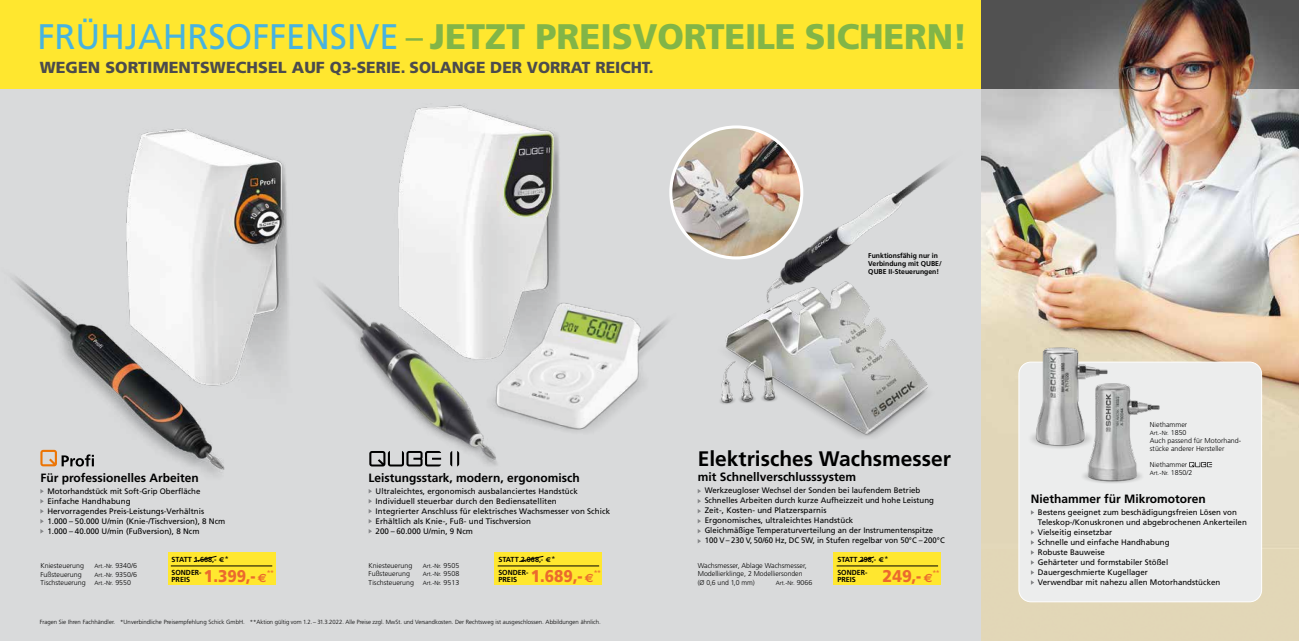
<style>
.page{position:relative;width:1299px;height:641px;background:#fff}
.page>*{position:absolute;margin:0;border:0;box-sizing:border-box;transform-origin:0 0}
.t1{font:900 35.5px "Frutiger LT";letter-spacing:-.005em;color:#82b547}
.t2{font:700 21px "Frutiger LT";color:#000}
.t3{font:900 17px "Frutiger";color:#eb6a2d;scale:.9 1}
.t4{font:900 17px "Frutiger";color:#eb6a2d;scale:.94 1}
.t5{font:900 16px "Frutiger LT";color:#4b4b4d}
.t6{font:700 12px "Frutiger LT";color:#000}
.t7{font:8px/10px "Frutiger";color:#000}
.t8{font:700 7.3px "Frutiger LT";color:#000}
.t9{font:700 7.3px "Frutiger LT";color:#000;scale:.96 1}
.t10{font:300 7px/8.5px "Frutiger";color:#000}
.t11{font:700 7px/8.2px "Frutiger LT";color:#000}
.t12{font:7px "Frutiger";color:#eb6a2d}
.t13{font:300 6px "Frutiger";color:#000}
.s1{font-weight:400;color:#47b3df}
.s2{font-weight:400}
.s3{font-size:7px}
.s4{font-size:6px}
.s5{font-family:"Euro Sans";font-size:7px}
.s6{font-family:"Frutiger";font-weight:400;font-size:7px}
.s7{font-family:"Euro Sans";font-weight:700;font-size:11.9px}
.s8{font-family:"Frutiger LT"}
</style>
<div class="page">
<div style="left:0;top:0;width:1298px;height:641px;background:#d9dadb"></div>
<svg style="left:368px;top:489px;width:4px;height:4px"></svg>
<svg style="left:368px;top:499px;width:4px;height:4px"></svg>
<svg style="left:368px;top:509px;width:4px;height:4px"></svg>
<svg style="left:368px;top:519px;width:4px;height:4px"></svg>
<svg style="left:368px;top:529px;width:4px;height:4px"></svg>
<div style="left:0;top:0;width:981px;height:88px;background:#ffe72f"></div>
<img style="left:126px;top:129px;width:163px;height:241px">
<img style="left:12px;top:263px;width:237px;height:231px">
<img style="left:319px;top:285px;width:178px;height:182px">
<img style="left:346px;top:88px;width:249px;height:331px">
<img style="left:473px;top:273px;width:195px;height:183px">
<img style="left:981px;top:88px;width:317px;height:553px">
<div style="left:1018px;top:362px;width:243px;height:239px;background:#eceded;border-radius:12px"></div>
<div style="left:1018px;top:361px;width:243px;height:241px;border:1px solid #fff;border-radius:12px"></div>
<svg style="left:1189px;top:462px;width:22px;height:5px"></svg>
<img style="left:997px;top:347px;width:132px;height:157px">
<img style="left:1076px;top:383px;width:83px;height:118px">
<svg style="left:1030px;top:560px;width:4px;height:4px"></svg>
<svg style="left:1030px;top:570px;width:4px;height:4px"></svg>
<svg style="left:1030px;top:580px;width:4px;height:4px"></svg>
<img style="left:689px;top:139px;width:254px;height:298px">
<img style="left:670px;top:127px;width:131px;height:131px;border-radius:65px">
<div style="left:669px;top:125px;width:134px;height:134px;border:3px solid #fff;border-radius:50%"></div>
<div style="left:168px;top:552px;width:107px;height:33px;background:#ffe72f"></div>
<svg style="left:193px;top:555px;width:24px;height:7px"></svg>
<hr style="left:171px;top:565px;width:101px;height:1px;background:#000">
<div style="left:495px;top:552px;width:107px;height:33px;background:#ffe72f"></div>
<svg style="left:519px;top:555px;width:25px;height:7px"></svg>
<hr style="left:497px;top:565px;width:102px;height:1px;background:#000">
<svg style="left:40px;top:450px;width:54px;height:16px"></svg>
<svg style="left:40px;top:489px;width:4px;height:4px"></svg>
<svg style="left:40px;top:499px;width:4px;height:4px"></svg>
<svg style="left:40px;top:509px;width:4px;height:4px"></svg>
<svg style="left:40px;top:519px;width:4px;height:4px"></svg>
<svg style="left:40px;top:529px;width:4px;height:4px"></svg>
<svg style="left:697px;top:489px;width:4px;height:4px"></svg>
<svg style="left:697px;top:499px;width:4px;height:4px"></svg>
<svg style="left:697px;top:509px;width:4px;height:4px"></svg>
<svg style="left:697px;top:519px;width:4px;height:4px"></svg>
<svg style="left:697px;top:529px;width:4px;height:4px"></svg>
<svg style="left:697px;top:539px;width:4px;height:4px"></svg>
<div style="left:833px;top:552px;width:107px;height:33px;background:#ffe72f"></div>
<svg style="left:858px;top:556px;width:16px;height:6px"></svg>
<hr style="left:836px;top:565px;width:102px;height:1px;background:#000">
<img style="left:981px;top:0;width:317px;height:88px">
<h1 class="t1" style="left:38px;top:15px;width:931px"><span class="s1">FRÜHJAHRSOFFENSIVE</span> <span class="s2">–</span> JETZT PREISVORTEILE SICHERN!</h1>
<h3 class="t5" style="left:40px;top:58px;width:615px">WEGEN SORTIMENTSWECHSEL AUF Q3-SERIE. SOLANGE DER VORRAT REICHT.</h3>
<h3 class="t6" style="left:40px;top:470px;width:160px">Für professionelles Arbeiten</h3>
<p class="t7" style="left:47px;top:485px;width:179px">Motorhandstück mit Soft-Grip Oberfläche Einfache Handhabung<br>Hervorragendes Preis-Leistungs-Verhältnis 1.000 – 50.000 U/min (Knie-/Tischversion), 8 Ncm 1.000 – 40.000 U/min (Fußversion), 8 Ncm</p>
<p class="t10" style="left:40px;top:561px;width:45px">Kniesteuerung</p>
<p class="t13" style="left:94px;top:562px;width:44px">Art.-Nr. <span class="s3">9340/6</span></p>
<p class="t10" style="left:40px;top:569px;width:43px">Fußsteuerung</p>
<p class="t13" style="left:94px;top:571px;width:44px">Art.-Nr. <span class="s3">9350/6</span></p>
<p class="t10" style="left:40px;top:578px;width:92px">Tischsteuerung <span class="s4">Art.-Nr.</span> 9550</p>
<p class="t8" style="left:171px;top:555px;width:59px">STATT 1.668,- <span class="s5">1</span><span class="s6">*</span></p>
<h3 class="t3" style="left:204px;top:565px;width:71px">1.399,- <span class="s7">1</span></h3>
<p class="t9" style="left:171px;top:568px;width:33px">SONDER-</p>
<p class="t12" style="left:267px;top:568px;width:9px">**</p>
<p class="t8" style="left:171px;top:575px;width:20px">PREIS</p>
<h3 class="t6" style="left:368px;top:470px;width:213px">Leistungsstark, modern, ergonomisch</h3>
<p class="t7" style="left:375px;top:485px;width:236px">Ultraleichtes, ergonomisch ausbalanciertes Handstück Individuell steuerbar durch den Bediensatelliten<br>Integrierter Anschluss für elektrisches Wachsmesser von Schick Erhältlich als Knie-, Fuß- und Tischversion<br>200 – 60.000 U/min, 9 Ncm</p>
<p class="t10" style="left:368px;top:561px;width:45px">Kniesteuerung</p>
<p class="t13" style="left:422px;top:562px;width:38px">Art.-Nr. <span class="s3">9505</span></p>
<p class="t10" style="left:368px;top:569px;width:43px">Fußsteuerung</p>
<p class="t13" style="left:422px;top:571px;width:38px">Art.-Nr. <span class="s3">9508</span></p>
<p class="t10" style="left:368px;top:578px;width:92px">Tischsteuerung <span class="s4">Art.-Nr.</span> 9513</p>
<p class="t8" style="left:498px;top:555px;width:59px">STATT 2.068,- <span class="s5">1</span><span class="s6">*</span></p>
<h3 class="t3" style="left:531px;top:565px;width:71px">1.689,- <span class="s7">1</span></h3>
<p class="t9" style="left:498px;top:568px;width:33px">SONDER-</p>
<p class="t12" style="left:593px;top:568px;width:9px">**</p>
<p class="t8" style="left:498px;top:575px;width:20px">PREIS</p>
<p class="t13" style="left:40px;top:618px;width:562px"><span class="s8">Fragen Sie Ihren Fachhändler.</span> *Unverbindliche Preisempfehlung Schick GmbH. **Aktion gültig vom 1.2. – 31.3.2022. Alle Preise zzgl. MwSt. und Versandkosten. Der Rechtsweg ist ausgeschlossen. Abbildungen ähnlich.</p>
<p class="t11" style="left:868px;top:251px;width:75px">Funktionsfähig nur in<br>Verbindung mit QUBE/<br>QUBE II-Steuerungen!</p>
<h2 class="t2" style="left:697px;top:447px;width:255px">Elektrisches Wachsmesser</h2>
<h3 class="t6" style="left:697px;top:470px;width:160px">mit Schnellverschlusssystem</h3>
<p class="t7" style="left:704px;top:485px;width:241px">Werkzeugloser Wechsel der Sonden bei laufendem Betrieb Schnelles Arbeiten durch kurze Aufheizzeit und hohe Leistung Zeit-, Kosten- und Platzersparnis<br>Ergonomisches, ultraleichtes Handstück<br>Gleichmäßige Temperaturverteilung an der Instrumentenspitze 100 V – 230 V, 50/60 Hz, DC 5W, in Stufen regelbar von 50°C – 200°C</p>
<p class="t10" style="left:697px;top:561px;width:110px">Wachsmesser, Ablage Wachsmesser,<br>Modellierklinge, 2 Modelliersonden (Ø 0,6 und 1,0 mm)</p>
<p class="t8" style="left:837px;top:555px;width:52px">STATT 298,- <span class="s5">1</span><span class="s6">*</span></p>
<p class="t13" style="left:775px;top:579px;width:38px">Art.-Nr. <span class="s3">9066</span></p>
<h3 class="t4" style="left:882px;top:565px;width:55px">249,- <span class="s7">1</span></h3>
<p class="t9" style="left:837px;top:568px;width:33px">SONDER-</p>
<p class="t12" style="left:932px;top:568px;width:9px">**</p>
<p class="t8" style="left:837px;top:575px;width:20px">PREIS</p>
<p class="t10" style="left:1149px;top:420px;width:39px">Niethammer</p>
<p class="t13" style="left:1149px;top:429px;width:38px">Art.-Nr. <span class="s3">1850</span></p>
<p class="t10" style="left:1149px;top:436px;width:93px;line-height:8px">Auch passend für Motorhand&shy;stücke anderer Hersteller</p>
<p class="t10" style="left:1149px;top:460px;width:39px">Niethammer</p>
<p class="t13" style="left:1149px;top:469px;width:44px">Art.-Nr. <span class="s3">1850/2</span></p>
<h3 class="t6" style="left:1030px;top:491px;width:176px">Niethammer für Mikromotoren</h3>
<p class="t7" style="left:1037px;top:507px;width:210px">Bestens geeignet zum beschädigungsfreien Lösen von Teleskop-/Konuskronen und abgebrochenen Ankerteilen Vielseitig einsetzbar<br>Schnelle und einfache Handhabung<br>Robuste Bauweise<br>Gehärteter und formstabiler Stößel<br>Dauergeschmierte Kugellager<br>Verwendbar mit nahezu allen Motorhandstücken</p>
</div>
